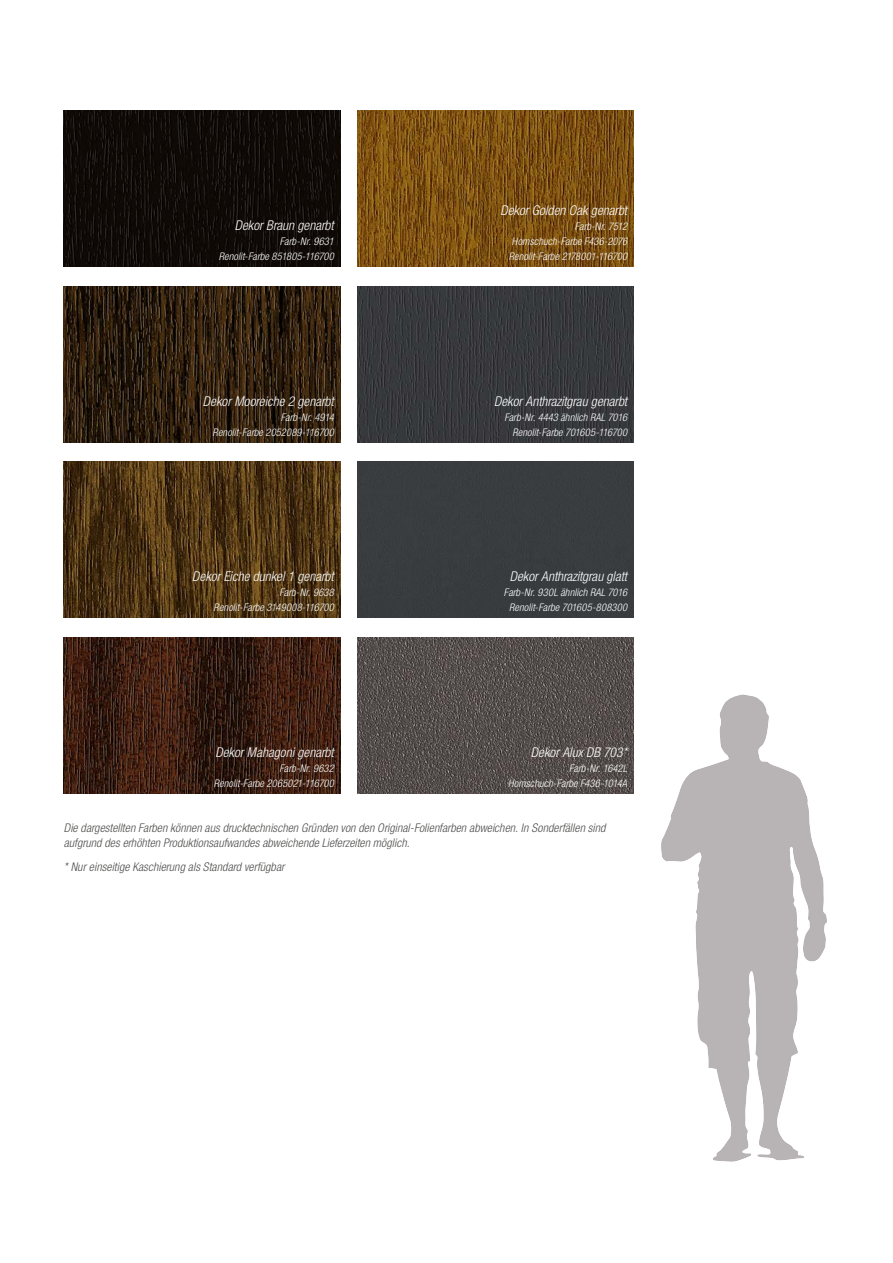
<style>
.page{position:relative;width:893px;height:1263px;background:#fff}
.page>*{position:absolute;margin:0;border:0;box-sizing:border-box;transform-origin:0 0}
.Bildunterschrift{font:italic 300 condensed 13.5px "Helvetica Neue LTW1 G";color:#fff}
.t1{font:italic 300 condensed 12px/15px "Helvetica Neue LTW1 G";letter-spacing:.005em;color:#4e4e4d}
.Bildunterschrift-2{font:italic 300 condensed 10.5px/15px "Helvetica Neue LTW1 G";letter-spacing:.01em;color:#fff}
.Bildunterschrift-3{font:italic 300 condensed 10.5px "Helvetica Neue LTW1 G";letter-spacing:-.02em;color:#fff}
</style>
<div class="page">
<img style="left:357px;top:111px;width:277px;height:156px">
<img style="left:64px;top:286px;width:276px;height:156px">
<img style="left:64px;top:111px;width:276px;height:156px">
<img style="left:64px;top:462px;width:276px;height:156px">
<img style="left:64px;top:637px;width:276px;height:156px">
<img style="left:357px;top:286px;width:277px;height:156px">
<div style="left:357px;top:462px;width:277px;height:156px;background:#383c3f"></div>
<img style="left:357px;top:637px;width:277px;height:156px">
<svg style="left:661px;top:694px;width:166px;height:468px;fill:#b8b3b4"></svg>
<p class="Bildunterschrift" style="left:235px;top:218px;width:101px">Dekor Braun genarbt</p>
<p class="Bildunterschrift-2" style="left:280px;top:234px;width:55px">Farb-Nr. 9631</p>
<p class="Bildunterschrift-2" style="left:219px;top:249px;width:117px">Renolit-Farbe 851805-116700</p>
<p class="Bildunterschrift" style="left:500px;top:202px;width:128px">Dekor Golden Oak genarbt</p>
<p class="Bildunterschrift-3" style="left:575px;top:220px;width:54px">Farb-Nr. 7512</p>
<p class="Bildunterschrift-2" style="left:509px;top:234px;width:120px">Hornschuch-Farbe F436-2076<br>Renolit-Farbe 2178001-116700</p>
<p class="Bildunterschrift" style="left:203px;top:393px;width:132px">Dekor Mooreiche 2 genarbt</p>
<p class="Bildunterschrift-2" style="left:281px;top:410px;width:54px">Farb-Nr. 4914</p>
<p class="Bildunterschrift-2" style="left:213px;top:425px;width:123px">Renolit-Farbe 2052089-116700</p>
<p class="Bildunterschrift" style="left:494px;top:393px;width:135px">Dekor Anthrazitgrau genarbt</p>
<p class="Bildunterschrift-2" style="left:504px;top:410px;width:124px">Farb-Nr. 4443 ähnlich RAL 7016</p>
<p class="Bildunterschrift-2" style="left:512px;top:425px;width:116px">Renolit-Farbe 701605-116700</p>
<p class="Bildunterschrift" style="left:192px;top:569px;width:143px">Dekor Eiche dunkel 1 genarbt</p>
<p class="Bildunterschrift-2" style="left:279px;top:585px;width:56px">Farb-Nr. 9638</p>
<p class="Bildunterschrift-2" style="left:214px;top:600px;width:122px">Renolit-Farbe 3149008-116700</p>
<p class="Bildunterschrift" style="left:510px;top:569px;width:119px">Dekor Anthrazitgrau glatt</p>
<p class="Bildunterschrift-2" style="left:504px;top:585px;width:125px">Farb-Nr. 930L ähnlich RAL 7016</p>
<p class="Bildunterschrift-2" style="left:509px;top:600px;width:120px">Renolit-Farbe 701605-808300</p>
<p class="Bildunterschrift" style="left:215px;top:744px;width:120px">Dekor Mahagoni genarbt</p>
<p class="Bildunterschrift-2" style="left:280px;top:761px;width:56px">Farb-Nr. 9632</p>
<p class="Bildunterschrift-2" style="left:214px;top:776px;width:122px">Renolit-Farbe 2065021-116700</p>
<p class="Bildunterschrift" style="left:531px;top:744px;width:98px">Dekor Alux DB 703*</p>
<p class="Bildunterschrift-2" style="left:569px;top:761px;width:60px">Farb-Nr. 1642L</p>
<p class="Bildunterschrift-2" style="left:508px;top:776px;width:121px">Hornschuch-Farbe F436-1014A</p>
<p class="t1" style="left:64px;top:820px;width:543px">Die dargestellten Farben können aus drucktechnischen Gründen von den Original-Folienfarben abweichen. In Sonderfällen sind aufgrund des erhöhten Produktionsaufwandes abweichende Lieferzeiten möglich.</p>
<p class="t1" style="left:64px;top:859px;width:222px">* Nur einseitige Kaschierung als Standard verfügbar</p>
</div>
